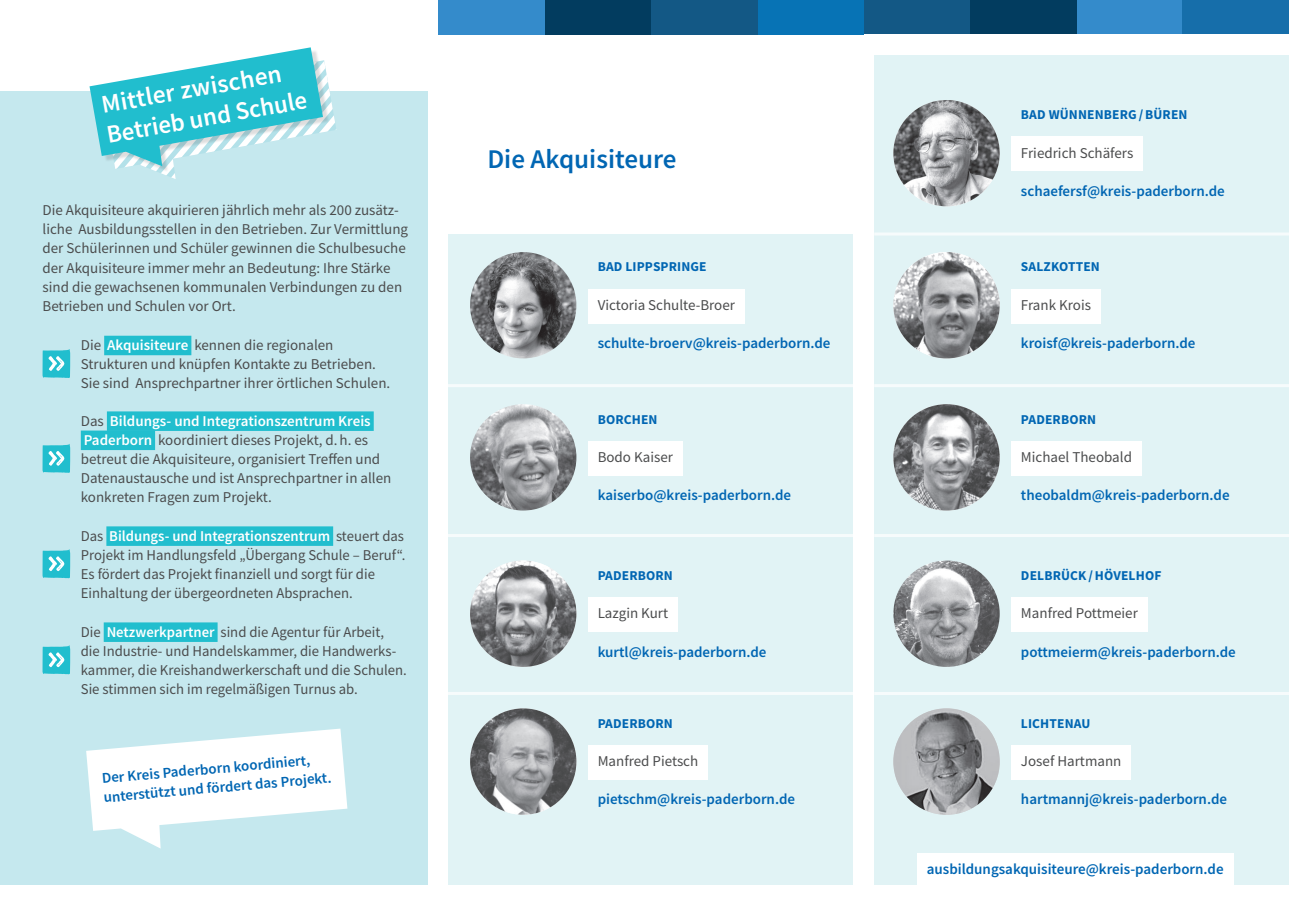
<style>
.page{position:relative;width:1289px;height:919px;background:#fff}
.page>*{position:absolute;margin:0;border:0;box-sizing:border-box;transform-origin:0 0}
.t1{font:600 27px "Source Sans Pro";color:#0166b3}
.t2{font:600 25.35px/30.5px "Source Sans Pro";color:#fff}
.t3{font:15px/19.2px "Source Sans Pro";color:#4b4c4d}
.t4{font:600 15px/19.2px "Source Sans Pro";color:#0166b3}
.t5{font:700 13.5px "Source Sans Pro";letter-spacing:.01em;color:#0166b3}
.s1{font-weight:600;color:#fff}
</style>
<div class="page">
<div style="left:0;top:91px;width:427px;height:793px;background:#c5e8ee"></div>
<div style="left:449px;top:234px;width:404px;height:650px;background:#e1f3f5"></div>
<div style="left:874px;top:55px;width:414px;height:829px;background:#e1f3f5"></div>
<div style="left:104px;top:336px;width:87px;height:19px;background:#21bece"></div>
<svg style="left:43px;top:349px;width:27px;height:29px"></svg>
<div style="left:107px;top:411px;width:267px;height:20px;background:#21bece"></div>
<div style="left:81px;top:430px;width:74px;height:20px;background:#21bece"></div>
<svg style="left:43px;top:444px;width:27px;height:29px"></svg>
<div style="left:106px;top:526px;width:227px;height:20px;background:#21bece"></div>
<svg style="left:43px;top:549px;width:27px;height:29px"></svg>
<div style="left:104px;top:622px;width:113px;height:20px;background:#21bece"></div>
<svg style="left:43px;top:645px;width:27px;height:29px"></svg>
<div style="left:1011px;top:597px;width:136px;height:34px;background:#fff"></div>
<img style="left:893px;top:560px;width:106px;height:106px;border-radius:53px">
<div style="left:1011px;top:137px;width:131px;height:34px;background:#fff"></div>
<img style="left:893px;top:100px;width:106px;height:106px;border-radius:53px">
<div style="left:1011px;top:289px;width:89px;height:34px;background:#fff"></div>
<img style="left:893px;top:252px;width:106px;height:106px;border-radius:53px">
<div style="left:588px;top:441px;width:94px;height:34px;background:#fff"></div>
<img style="left:470px;top:404px;width:106px;height:106px;border-radius:53px">
<div style="left:588px;top:289px;width:156px;height:34px;background:#fff"></div>
<img style="left:470px;top:252px;width:106px;height:106px;border-radius:53px">
<div style="left:588px;top:597px;width:89px;height:34px;background:#fff"></div>
<img style="left:470px;top:560px;width:106px;height:106px;border-radius:53px">
<div style="left:588px;top:745px;width:120px;height:34px;background:#fff"></div>
<img style="left:470px;top:708px;width:106px;height:106px;border-radius:53px">
<div style="left:1011px;top:441px;width:130px;height:34px;background:#fff"></div>
<img style="left:893px;top:404px;width:106px;height:106px;border-radius:53px">
<div style="left:1011px;top:745px;width:119px;height:34px;background:#fff"></div>
<img style="left:893px;top:708px;width:106px;height:106px;border-radius:53px">
<div style="left:917px;top:853px;width:316px;height:34px;background:#fff"></div>
<div style="left:863px;top:0;width:106px;height:34px;background:#135885"></div>
<div style="left:1076px;top:0;width:106px;height:34px;background:#348bcb"></div>
<div style="left:969px;top:0;width:107px;height:34px;background:#023c5f"></div>
<div style="left:1182px;top:0;width:106px;height:34px;background:#166eaa"></div>
<div style="left:757px;top:0;width:106px;height:34px;background:#0773b5"></div>
<div style="left:544px;top:0;width:107px;height:34px;background:#023c5f"></div>
<div style="left:651px;top:0;width:106px;height:34px;background:#135885"></div>
<div style="left:438px;top:0;width:106px;height:34px;background:#348bcb"></div>
<svg style="left:86px;top:728px;width:261px;height:120px"></svg>
<hr style="left:443px;top:534px;width:415px;height:3px;background:#fff">
<hr style="left:438px;top:384px;width:415px;height:3px;background:#fff">
<hr style="left:443px;top:691px;width:415px;height:3px;background:#fff">
<hr style="left:874px;top:232px;width:414px;height:3px;background:#fff">
<hr style="left:874px;top:384px;width:414px;height:3px;background:#fff">
<hr style="left:874px;top:534px;width:414px;height:3px;background:#fff">
<hr style="left:874px;top:692px;width:414px;height:3px;background:#fff">
<svg style="left:89px;top:47px;width:247px;height:132px"></svg>
<h2 class="t2" style="left:99px;top:89px;width:204px;rotate:-10deg">Mittler zwischen<br>Betrieb und Schule</h2>
<p class="t3" style="left:43px;top:200px;width:367px">Die Akquisiteure akquirieren jährlich mehr als 200 zusätz&shy;liche Ausbildungsstellen in den Betrieben. Zur Vermittlung der Schülerinnen und Schüler gewinnen die Schulbesuche der Akquisiteure immer mehr an Bedeutung: Ihre Stärke sind die gewachsenen kommunalen Verbindungen zu den Betrieben und Schulen vor Ort.</p>
<p class="t3" style="left:81px;top:335px;width:311px">Die <span class="s1">Akquisiteure</span> kennen die regionalen<br>Strukturen und knüpfen Kontakte zu Betrieben.<br>Sie sind Ansprechpartner ihrer örtlichen Schulen.</p>
<p class="t3" style="left:81px;top:411px;width:312px">Das <span class="s1">Bildungs- und Integrationszentrum Kreis Paderborn</span> koordiniert dieses Projekt, d.h. es betreut die Akquisiteure, organisiert Treffen und Datenaustausche und ist Ansprechpartner in allen konkreten Fragen zum Projekt.</p>
<p class="t3" style="left:81px;top:526px;width:326px">Das <span class="s1">Bildungs- und Integrationszentrum</span> steuert das Projekt im Handlungsfeld „Übergang Schule – Beruf“.<br>Es fördert das Projekt finanziell und sorgt für die Einhaltung der übergeordneten Absprachen.</p>
<p class="t3" style="left:81px;top:622px;width:327px">Die <span class="s1">Netzwerkpartner</span> sind die Agentur für Arbeit, die Industrie- und Handelskammer, die Handwerks&shy;kammer, die Kreishandwerkerschaft und die Schulen.<br>Sie stimmen sich im regelmäßigen Turnus ab.</p>
<p class="t4" style="left:101px;top:768px;width:230px;rotate:-5deg">Der Kreis Paderborn koordiniert, unterstützt und fördert das Projekt.</p>
<h1 class="t1" style="left:487px;top:141px;width:191px">Die Akquisiteure</h1>
<p class="t5" style="left:597px;top:258px;width:110px">BAD LIPPSPRINGE</p>
<p class="t3" style="left:597px;top:295px;width:139px">Victoria Schulte-Broer</p>
<p class="t4" style="left:597px;top:333px;width:234px">schulte-broerv@kreis-paderborn.de</p>
<p class="t5" style="left:597px;top:410px;width:61px">BORCHEN</p>
<p class="t3" style="left:597px;top:447px;width:77px">Bodo Kaiser</p>
<p class="t4" style="left:597px;top:485px;width:195px">kaiserbo@kreis-paderborn.de</p>
<p class="t5" style="left:597px;top:566px;width:77px">PADERBORN</p>
<p class="t3" style="left:597px;top:603px;width:72px">Lazgin Kurt</p>
<p class="t4" style="left:597px;top:641px;width:170px">kurtl@kreis-paderborn.de</p>
<p class="t5" style="left:597px;top:714px;width:77px">PADERBORN</p>
<p class="t3" style="left:597px;top:751px;width:102px">Manfred Pietsch</p>
<p class="t4" style="left:597px;top:789px;width:199px">pietschm@kreis-paderborn.de</p>
<p class="t5" style="left:1020px;top:106px;width:168px">BAD WÜNNENBERG/BÜREN</p>
<p class="t3" style="left:1020px;top:143px;width:114px">Friedrich Schäfers</p>
<p class="t4" style="left:1020px;top:181px;width:205px">schaefersf@kreis-paderborn.de</p>
<p class="t5" style="left:1020px;top:258px;width:80px">SALZKOTTEN</p>
<p class="t3" style="left:1020px;top:295px;width:71px">Frank Krois</p>
<p class="t4" style="left:1020px;top:333px;width:176px">kroisf@kreis-paderborn.de</p>
<p class="t5" style="left:1020px;top:410px;width:77px">PADERBORN</p>
<p class="t3" style="left:1020px;top:447px;width:112px">Michael Theobald</p>
<p class="t4" style="left:1020px;top:485px;width:210px">theobaldm@kreis-paderborn.de</p>
<p class="t5" style="left:1020px;top:566px;width:142px">DELBRÜCK/HÖVELHOF</p>
<p class="t3" style="left:1020px;top:603px;width:118px">Manfred Pottmeier</p>
<p class="t4" style="left:1020px;top:641px;width:216px">pottmeierm@kreis-paderborn.de</p>
<p class="t5" style="left:1020px;top:714px;width:71px">LICHTENAU</p>
<p class="t3" style="left:1020px;top:751px;width:102px">Josef Hartmann</p>
<p class="t4" style="left:1020px;top:789px;width:208px">hartmannj@kreis-paderborn.de</p>
<p class="t4" style="left:926px;top:859px;width:298px">ausbildungsakquisiteure@kreis-paderborn.de</p>
</div>
